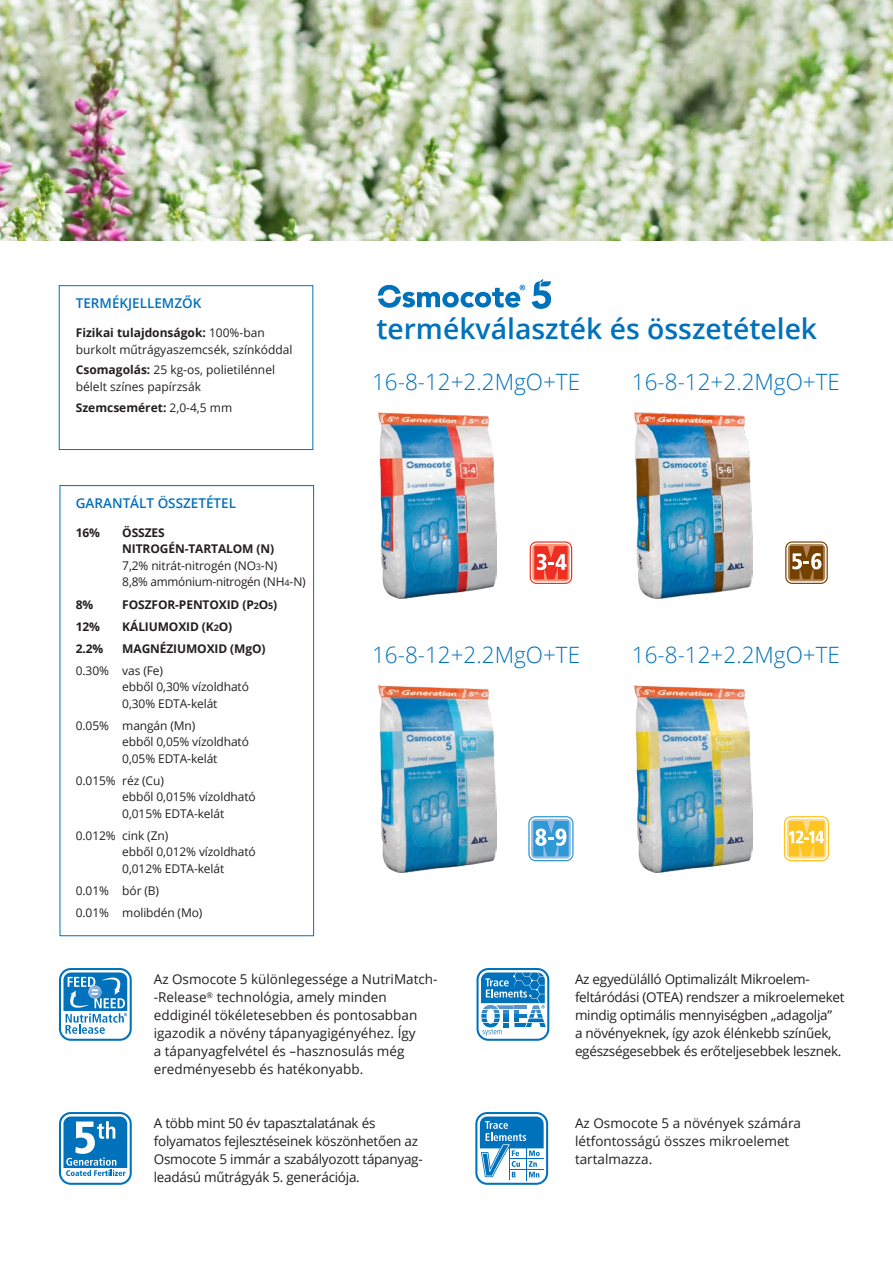
<style>
.page{position:relative;width:893px;height:1263px;background:#fff}
.page>*{position:absolute;margin:0;border:0;box-sizing:border-box;transform-origin:0 0}
.Subheader_Inside{font:600 28.35px "Open Sans";color:#0071bb}
.Body_Inside{font:300 22.5px "Open Sans";color:#0071bb}
.Body_Inside-2{font:13.5px/18px "Open Sans";letter-spacing:-.02em;color:#231f20}
.Body_Inside-3{font:13.5px/18px "Open Sans";color:#231f20}
.Body_Inside-4{font:600 13.5px "Open Sans";color:#0071bb}
.Body_Inside-5{font:12px/16.5px "Open Sans";letter-spacing:-.01em;color:#231f20}
.Body_Inside-6{font:700 12px "Open Sans";letter-spacing:-.01em;color:#231f20}
.s1{font-weight:700}
.s2{font-weight:400}
.s3{font-size:9px}
</style>
<div class="page">
<img style="left:0;top:0;width:893px;height:240px">
<svg style="left:785px;top:541px;width:43px;height:43px"></svg>
<svg style="left:786px;top:543px;width:41px;height:40px"></svg>
<svg style="left:530px;top:541px;width:42px;height:43px"></svg>
<svg style="left:531px;top:543px;width:40px;height:40px"></svg>
<svg style="left:528px;top:816px;width:45px;height:45px"></svg>
<svg style="left:530px;top:817px;width:42px;height:43px"></svg>
<svg style="left:784px;top:816px;width:45px;height:45px"></svg>
<svg style="left:785px;top:817px;width:43px;height:43px"></svg>
<img style="left:378px;top:412px;width:119px;height:186px">
<img style="left:634px;top:412px;width:118px;height:186px">
<img style="left:378px;top:686px;width:119px;height:186px">
<img style="left:634px;top:686px;width:118px;height:186px">
<div style="left:59px;top:968px;width:73px;height:73px;background:#0071bb;border-radius:12px"></div>
<svg style="left:61px;top:970px;width:69px;height:69px"></svg>
<div style="left:59px;top:1112px;width:73px;height:73px;background:#0071bb;border-radius:12px"></div>
<svg style="left:61px;top:1114px;width:69px;height:69px"></svg>
<svg style="left:475px;top:1112px;width:73px;height:73px"></svg>
<svg style="left:477px;top:1114px;width:69px;height:69px"></svg>
<svg style="left:476px;top:968px;width:73px;height:73px"></svg>
<svg style="left:479px;top:970px;width:68px;height:69px"></svg>
<div style="left:59px;top:285px;width:254px;height:165px;border:1px solid #0071bb"></div>
<div style="left:60px;top:485px;width:254px;height:451px;border:1px solid #0071bb"></div>
<svg style="left:532px;top:279px;width:19px;height:30px"></svg>
<svg style="left:378px;top:285px;width:147px;height:23px"></svg>
<p class="Body_Inside-4" style="left:76px;top:294px;width:127px">TERMÉKJELLEMZŐK</p>
<p class="Body_Inside-5" style="left:76px;top:324px;width:218px"><span class="s1">Fizikai tulajdonságok:</span> 100%-ban burkolt műtrágyaszemcsék, színkóddal</p>
<p class="Body_Inside-5" style="left:76px;top:361px;width:201px"><span class="s1">Csomagolás:</span> 25 kg-os, polietilénnel bélelt színes papírzsák</p>
<p class="Body_Inside-6" style="left:76px;top:399px;width:158px">Szemcseméret: <span class="s2">2,0-4,5 mm</span></p>
<p class="Body_Inside-4" style="left:76px;top:493px;width:162px">GARANTÁLT ÖSSZETÉTEL</p>
<p class="Body_Inside-6" style="left:76px;top:524px;width:26px">16%</p>
<p class="Body_Inside-5" style="left:122px;top:524px;width:185px"><span class="s1">ÖSSZES<br>NITROGÉN-TARTALOM (N)<br></span>7,2% nitrát-nitrogén (NO<span class="s3">3</span>-N)<br>8,8% ammónium-nitrogén (NH<span class="s3">4</span>-N)</p>
<p class="Body_Inside-6" style="left:76px;top:596px;width:19px">8%</p>
<p class="Body_Inside-6" style="left:122px;top:596px;width:157px">FOSZFOR-PENTOXID (P<span class="s3">2</span>O<span class="s3">5</span>)</p>
<p class="Body_Inside-6" style="left:76px;top:618px;width:26px">12%</p>
<p class="Body_Inside-6" style="left:122px;top:618px;width:111px">KÁLIUMOXID (K<span class="s3">2</span>O)</p>
<p class="Body_Inside-6" style="left:76px;top:640px;width:29px">2.2%</p>
<p class="Body_Inside-6" style="left:122px;top:640px;width:145px">MAGNÉZIUMOXID (MgO)</p>
<p class="Body_Inside-5" style="left:122px;top:662px;width:128px;text-indent:-46px">0.30% vas (Fe)<br>ebből 0,30% vízoldható<br>0,30% EDTA-kelát</p>
<p class="Body_Inside-5" style="left:122px;top:717px;width:128px;text-indent:-46px">0.05% mangán (Mn)<br>ebből 0,05% vízoldható<br>0,05% EDTA-kelát</p>
<p class="Body_Inside-5" style="left:122px;top:772px;width:135px;text-indent:-46px">0.015% réz (Cu)<br>ebből 0,015% vízoldható<br>0,015% EDTA-kelát</p>
<p class="Body_Inside-5" style="left:122px;top:827px;width:135px;text-indent:-46px">0.012% cink (Zn)<br>ebből 0,012% vízoldható<br>0,012% EDTA-kelát</p>
<p class="Body_Inside-5" style="left:76px;top:882px;width:85px">0.01% bór (B)</p>
<p class="Body_Inside-5" style="left:76px;top:904px;width:128px">0.01% molibdén (Mo)</p>
<p class="Subheader_Inside" style="left:376px;top:309px;width:442px">termékválaszték és összetételek</p>
<p class="Body_Inside" style="left:372px;top:366px;width:210px">16-8-12+2.2MgO+TE</p>
<p class="Body_Inside" style="left:632px;top:366px;width:210px">16-8-12+2.2MgO+TE</p>
<p class="Body_Inside" style="left:372px;top:640px;width:210px">16-8-12+2.2MgO+TE</p>
<p class="Body_Inside" style="left:632px;top:640px;width:210px">16-8-12+2.2MgO+TE</p>
<p class="Body_Inside-3" style="left:154px;top:970px;width:285px">Az Osmocote 5 különlegessége a NutriMatch--Release<sup>®</sup> technológia, amely minden eddiginél tökéletesebben és pontosabban igazodik a növény tápanyagigényéhez. Így<br>a tápanyagfelvétel és –hasznosulás még eredményesebb és hatékonyabb.</p>
<p class="Body_Inside-2" style="left:575px;top:970px;width:271px">Az egyedülálló Optimalizált Mikroelem&shy;feltáródási (OTEA) rendszer a mikroelemeket mindig optimális mennyiségben „adagolja”<br>a növényeknek, így azok élénkebb színűek, egészségesebbek és erőteljesebbek lesznek.</p>
<p class="Body_Inside-2" style="left:154px;top:1114px;width:270px">A több mint 50 év tapasztalatának és folyamatos fejlesztéseinek köszönhetően az Osmocote 5 immár a szabályozott tápanyag&shy;leadású műtrágyák 5. generációja.</p>
<p class="Body_Inside-3" style="left:575px;top:1114px;width:228px">Az Osmocote 5 a növények számára létfontosságú összes mikroelemet tartalmazza.</p>
</div>
